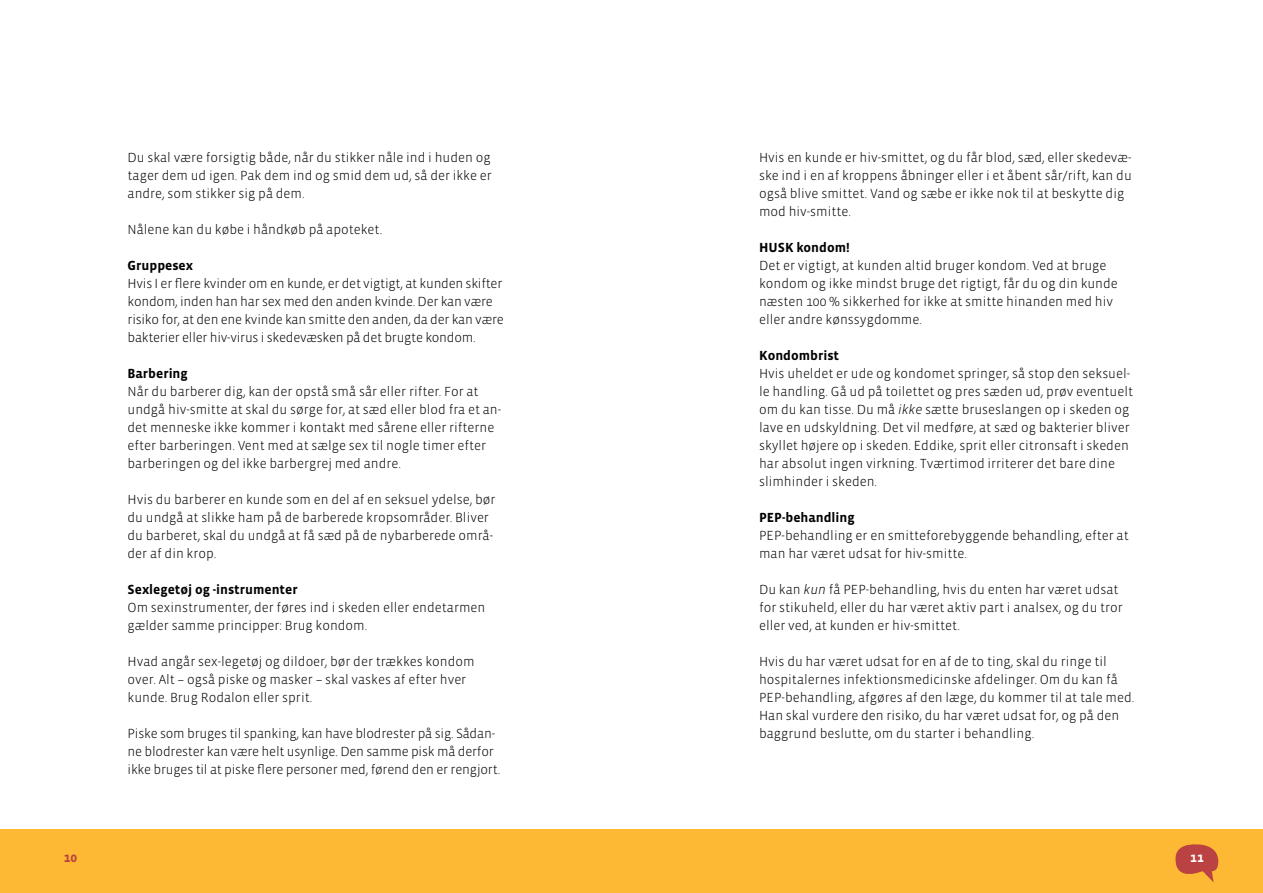
<style>
.page{position:relative;width:1263px;height:893px;background:#fff}
.page>*{position:absolute;margin:0;border:0;box-sizing:border-box;transform-origin:0 0}
.t1{font:300 13.5px/18px "Vista Sans OT";color:#000}
.t2{font:300 13.5px/18px "Vista Sans OT";letter-spacing:-.02em;color:#000}
.t3{font:700 13.5px "Vista Sans OT";color:#000}
.t4{font:700 13.5px "Vista Sans OT";color:#bb4242}
.t5{font:700 13.5px "Vista Sans OT";color:#fff}
.s1{font-style:italic}
</style>
<div class="page">
<div style="left:0;top:829px;width:1263px;height:64px;background:#fdb934"></div>
<svg style="left:1175px;top:844px;width:44px;height:38px"></svg>
<p class="t1" style="left:128px;top:149px;width:366px;text-align:justify">Du skal være forsigtig både, når du stikker nåle ind i huden og tager dem ud igen. Pak dem ind og smid dem ud, så der ikke er andre, som stikker sig på dem.</p>
<p class="t1" style="left:128px;top:221px;width:256px">Nålene kan du købe i håndkøb på apoteket.</p>
<p class="t3" style="left:128px;top:259px;width:67px">Gruppesex</p>
<p class="t2" style="left:128px;top:275px;width:378px">Hvis I er flere kvinder om en kunde, er det vigtigt, at kunden skifter kondom, inden han har sex med den anden kvinde. Der kan være risiko for, at den ene kvinde kan smitte den anden, da der kan være bakterier eller hiv-virus i skedevæsken på det brugte kondom.</p>
<p class="t3" style="left:128px;top:367px;width:62px">Barbering</p>
<p class="t1" style="left:128px;top:383px;width:375px">Når du barberer dig, kan der opstå små sår eller rifter. For at undgå hiv-smitte at skal du sørge for, at sæd eller blod fra et an&shy;det menneske ikke kommer i kontakt med sårene eller rifterne efter barberingen. Vent med at sælge sex til nogle timer efter barberingen og del ikke barbergrej med andre.</p>
<p class="t1" style="left:128px;top:491px;width:370px">Hvis du barberer en kunde som en del af en seksuel ydelse, bør du undgå at slikke ham på de barberede kropsområder. Bliver du barberet, skal du undgå at få sæd på de nybarberede områ&shy;der af din krop.</p>
<p class="t3" style="left:128px;top:582px;width:172px">Sexlegetøj og -instrumenter</p>
<p class="t1" style="left:128px;top:599px;width:359px">Om sexinstrumenter, der føres ind i skeden eller endetarmen gælder samme principper: Brug kondom.</p>
<p class="t1" style="left:128px;top:653px;width:349px">Hvad angår sex-legetøj og dildoer, bør der trækkes kondom over. Alt – også piske og masker – skal vaskes af efter hver kunde. Brug Rodalon eller sprit.</p>
<p class="t1" style="left:128px;top:725px;width:374px">Piske som bruges til spanking, kan have blodrester på sig. Sådan&shy;ne blodrester kan være helt usynlige. Den samme pisk må derfor ikke bruges til at piske flere personer med, førend den er rengjort.</p>
<p class="t1" style="left:759px;top:149px;width:374px">Hvis en kunde er hiv-smittet, og du får blod, sæd, eller skedevæ&shy;ske ind i en af kroppens åbninger eller i et åbent sår/rift, kan du også blive smittet. Vand og sæbe er ikke nok til at beskytte dig mod hiv-smitte.</p>
<p class="t3" style="left:759px;top:240px;width:92px">HUSK kondom!</p>
<p class="t1" style="left:759px;top:257px;width:360px">Det er vigtigt, at kunden altid bruger kondom. Ved at bruge kondom og ikke mindst bruge det rigtigt, får du og din kunde næsten 100 % sikkerhed for ikke at smitte hinanden med hiv eller andre kønssygdomme.</p>
<p class="t3" style="left:759px;top:348px;width:82px">Kondombrist</p>
<p class="t1" style="left:759px;top:365px;width:375px">Hvis uheldet er ude og kondomet springer, så stop den seksuel&shy;le handling. Gå ud på toilettet og pres sæden ud, prøv eventuelt om du kan tisse. Du må <span class="s1">ikke</span> sætte bruseslangen op i skeden og lave en udskyldning. Det vil medføre, at sæd og bakterier bliver skyllet højere op i skeden. Eddike, sprit eller citronsaft i skeden har absolut ingen virkning. Tværtimod irriterer det bare dine slimhinder i skeden.</p>
<p class="t3" style="left:759px;top:510px;width:97px">PEP-behandling</p>
<p class="t1" style="left:759px;top:527px;width:371px">PEP-behandling er en smitteforebyggende behandling, efter at man har været udsat for hiv-smitte.</p>
<p class="t1" style="left:759px;top:581px;width:365px">Du kan <span class="s1">kun</span> få PEP-behandling, hvis du enten har været udsat for stikuheld, eller du har været aktiv part i analsex, og du tror eller ved, at kunden er hiv-smittet.</p>
<p class="t1" style="left:759px;top:653px;width:377px">Hvis du har været udsat for en af de to ting, skal du ringe til hospitalernes infektionsmedicinske afdelinger. Om du kan få PEP-behandling, afgøres af den læge, du kommer til at tale med.<br>Han skal vurdere den risiko, du har været udsat for, og på den baggrund beslutte, om du starter i behandling.</p>
<p class="t4" style="left:64px;top:850px;width:15px">10</p>
<p class="t5" style="left:1190px;top:850px;width:15px">11</p>
</div>
